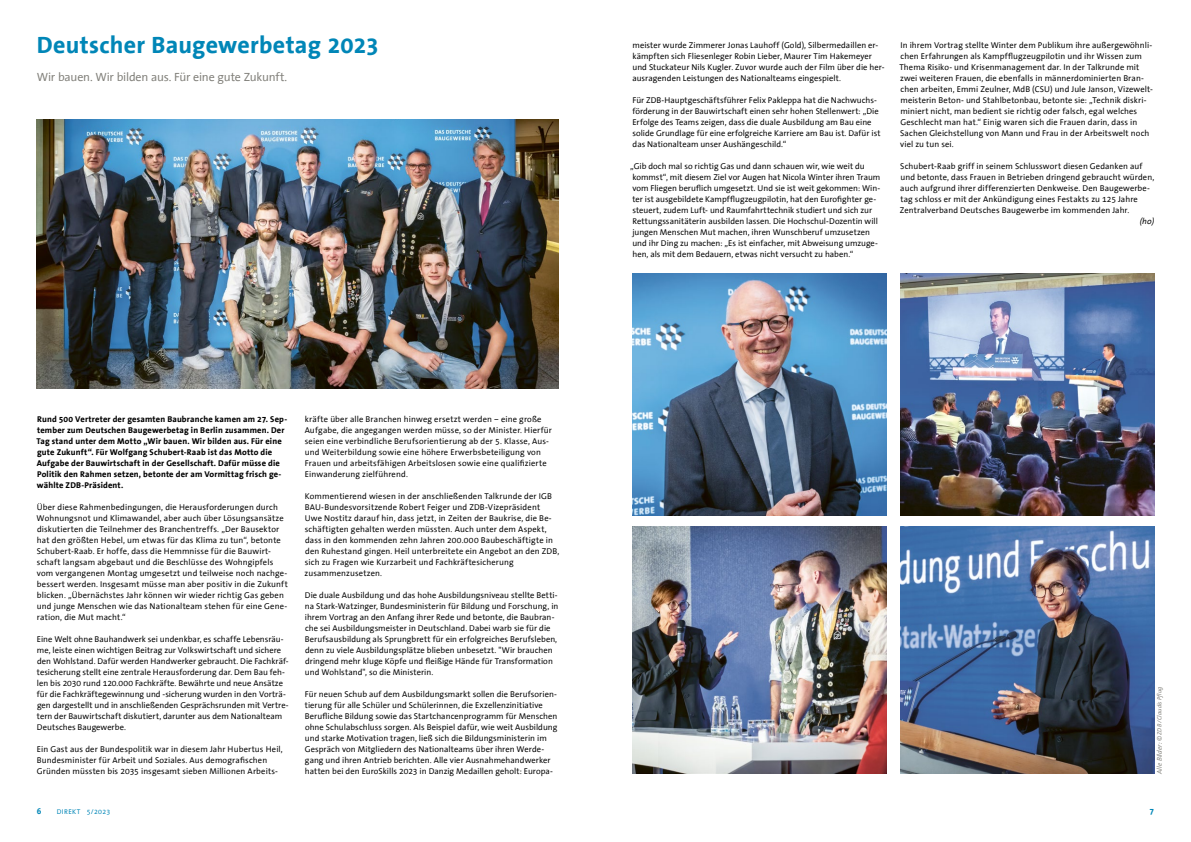
<style>
.page{position:relative;width:1191px;height:842px;background:#fff}
.page>*{position:absolute;margin:0;border:0;box-sizing:border-box;transform-origin:0 0}
.t1{font:700 24px "The Sans Office";letter-spacing:.01em;color:#0086b7}
.t2{font:12px "The Sans Office";letter-spacing:-.02em;color:#81807a}
.t3{font:8.5px/11px "The Sans Office";letter-spacing:.01em;color:#000}
.t4{font:700 8.5px/11px "The Sans Office";letter-spacing:.02em;color:#000}
.t5{font:italic 8.5px "The Sans Office";color:#000}
.t6{font:700 8.5px "The Sans Office";color:#0086b7}
.t7{font:7px "The Sans Office";letter-spacing:.055em;color:#0086b7}
.t8{font:italic 6px "The Sans Office";letter-spacing:.01em;color:#81807a}
.s1{font-size:6.9px}
</style>
<div class="page">
<img style="left:632px;top:273px;width:254px;height:242px">
<img style="left:37px;top:119px;width:521px;height:270px">
<img style="left:632px;top:526px;width:254px;height:248px">
<img style="left:900px;top:273px;width:254px;height:242px">
<img style="left:900px;top:526px;width:254px;height:248px">
<h1 class="t1" style="left:37px;top:32px;width:344px">Deutscher Baugewerbetag 2023</h1>
<h2 class="t2" style="left:37px;top:71px;width:252px">Wir bauen. Wir bilden aus. Für eine gute Zukunft.</h2>
<p class="t4" style="left:37px;top:414px;width:252px">Rund 500 Vertreter der gesamten Baubranche kamen am 27. Sep&shy;tember zum Deutschen Baugewerbetag in Berlin zusammen. Der Tag stand unter dem Motto „Wir bauen. Wir bilden aus. Für eine gute Zukunft“. Für Wolfgang Schubert-Raab ist das Motto die Aufgabe der Bauwirtschaft in der Gesellschaft. Dafür müsse die Politik den Rahmen setzen, betonte der am Vormittag frisch ge&shy;wählte ZDB-Präsident.</p>
<p class="t3" style="left:37px;top:502px;width:253px">Über diese Rahmenbedingungen, die Herausforderungen durch Wohnungsnot und Klimawandel, aber auch über Lösungsansätze diskutierten die Teilnehmer des Branchentreffs. „Der Bausektor hat den größten Hebel, um etwas für das Klima zu tun“, betonte Schubert-Raab. Er hoffe, dass die Hemmnisse für die Bauwirt&shy;schaft langsam abgebaut und die Beschlüsse des Wohngipfels vom vergangenen Montag umgesetzt und teilweise noch nachge&shy;bessert werden. Insgesamt müsse man aber positiv in die Zukunft blicken. „Übernächstes Jahr können wir wieder richtig Gas geben und junge Menschen wie das Nationalteam stehen für eine Gene&shy;ration, die Mut macht.“</p>
<p class="t3" style="left:37px;top:634px;width:253px">Eine Welt ohne Bauhandwerk sei undenkbar, es schaffe Lebensräu&shy;me, leiste einen wichtigen Beitrag zur Volkswirtschaft und sichere den Wohlstand. Dafür werden Handwerker gebraucht. Die Fachkräf&shy;tesicherung stellt eine zentrale Herausforderung dar. Dem Bau feh&shy;len bis 2030 rund 120.000 Fachkräfte. Bewährte und neue Ansätze für die Fachkräftegewinnung und -sicherung wurden in den Vorträ&shy;gen dargestellt und in anschließenden Gesprächsrunden mit Vertre&shy;tern der Bauwirtschaft diskutiert, darunter aus dem Nationalteam Deutsches Baugewerbe.</p>
<p class="t3" style="left:37px;top:744px;width:247px">Ein Gast aus der Bundespolitik war in diesem Jahr Hubertus Heil,<br>Bundesminister für Arbeit und Soziales. Aus demografischen<br>Gründen müssten bis 2035 insgesamt sieben Millionen Arbeits-</p>
<p class="t3" style="left:305px;top:414px;width:249px">kräfte über alle Branchen hinweg ersetzt werden – eine große Aufgabe, die angegangen werden müsse, so der Minister. Hierfür seien eine verbindliche Berufsorientierung ab der 5. Klasse, Aus&shy;und Weiterbildung sowie eine höhere Erwerbsbeteiligung von Frauen und arbeitsfähigen Arbeitslosen sowie eine qualifizierte Einwanderung zielführend.</p>
<p class="t3" style="left:304px;top:491px;width:256px">Kommentierend wiesen in der anschließenden Talkrunde der IGB BAU-Bundesvorsitzende Robert Feiger und ZDB-Vizepräsident<br>Uwe Nostitz darauf hin, dass jetzt, in Zeiten der Baukrise, die Be&shy;schäftigten gehalten werden müssten. Auch unter dem Aspekt, dass in den kommenden zehn Jahren 200.000 Baubeschäftigte in den Ruhestand gingen. Heil unterbreitete ein Angebot an den ZDB, sich zu Fragen wie Kurzarbeit und Fachkräftesicherung zusammenzusetzen.</p>
<p class="t3" style="left:305px;top:590px;width:255px">Die duale Ausbildung und das hohe Ausbildungsniveau stellte Betti&shy;na Stark-Watzinger, Bundesministerin für Bildung und Forschung, in ihrem Vortrag an den Anfang ihrer Rede und betonte, die Baubran&shy;che sei Ausbildungsmeister in Deutschland. Dabei warb sie für die Berufsausbildung als Sprungbrett für ein erfolgreiches Berufsleben, denn zu viele Ausbildungsplätze blieben unbesetzt. "Wir brauchen dringend mehr kluge Köpfe und fleißige Hände für Transformation und Wohlstand", so die Ministerin.</p>
<p class="t3" style="left:305px;top:689px;width:254px">Für neuen Schub auf dem Ausbildungsmarkt sollen die Berufsorien&shy;tierung für alle Schüler und Schülerinnen, die Exzellenzinitiative Berufliche Bildung sowie das Startchancenprogramm für Menschen ohne Schulabschluss sorgen. Als Beispiel dafür, wie weit Ausbildung und starke Motivation tragen, ließ sich die Bildungsministerin im Gespräch von Mitgliedern des Nationalteams über ihren Werde&shy;gang und ihren Antrieb berichten. Alle vier Ausnahmehandwerker hatten bei den EuroSkills 2023 in Danzig Medaillen geholt: Europa-</p>
<p class="t3" style="left:632px;top:40px;width:254px">meister wurde Zimmerer Jonas Lauhoff (Gold), Silbermedaillen er&shy;kämpften sich Fliesenleger Robin Lieber, Maurer Tim Hakemeyer und Stuckateur Nils Kugler. Zuvor wurde auch der Film über die her&shy;ausragenden Leistungen des Nationalteams eingespielt.</p>
<p class="t3" style="left:632px;top:95px;width:250px">Für ZDB-Hauptgeschäftsführer Felix Pakleppa hat die Nachwuchs&shy;förderung in der Bauwirtschaft einen sehr hohen Stellenwert: „Die Erfolge des Teams zeigen, dass die duale Ausbildung am Bau eine solide Grundlage für eine erfolgreiche Karriere am Bau ist. Dafür ist das Nationalteam unser Aushängeschild.“</p>
<p class="t3" style="left:630px;top:161px;width:252px">„Gib doch mal so richtig Gas und dann schauen wir, wie weit du kommst“, mit diesem Ziel vor Augen hat Nicola Winter ihren Traum vom Fliegen beruflich umgesetzt. Und sie ist weit gekommen: Win&shy;ter ist ausgebildete Kampfflugzeugpilotin, hat den Eurofighter ge&shy;steuert, zudem Luft- und Raumfahrttechnik studiert und sich zur Rettungssanitäterin ausbilden lassen. Die Hochschul-Dozentin will jungen Menschen Mut machen, ihren Wunschberuf umzusetzen und ihr Ding zu machen: „Es ist einfacher, mit Abweisung umzuge&shy;hen, als mit dem Bedauern, etwas nicht versucht zu haben.“</p>
<p class="t3" style="left:899px;top:40px;width:255px">In ihrem Vortrag stellte Winter dem Publikum ihre außergewöhnli&shy;chen Erfahrungen als Kampfflugzeugpilotin und ihr Wissen zum Thema Risiko- und Krisenmanagement dar. In der Talkrunde mit zwei weiteren Frauen, die ebenfalls in männerdominierten Bran&shy;chen arbeiten, Emmi Zeulner, MdB (CSU) und Jule Janson, Vizewelt&shy;meisterin Beton- und Stahlbetonbau, betonte sie: „Technik diskri&shy;miniert nicht, man bedient sie richtig oder falsch, egal welches Geschlecht man hat.“ Einig waren sich die Frauen darin, dass in Sachen Gleichstellung von Mann und Frau in der Arbeitswelt noch viel zu tun sei.</p>
<p class="t3" style="left:900px;top:161px;width:256px">Schubert-Raab griff in seinem Schlusswort diesen Gedanken auf und betonte, dass Frauen in Betrieben dringend gebraucht würden, auch aufgrund ihrer differenzierten Denkweise. Den Baugewerbe&shy;tag schloss er mit der Ankündigung eines Festakts zu 125 Jahre Zentralverband Deutsches Baugewerbe im kommenden Jahr.</p>
<p class="t5" style="left:1139px;top:217px;width:16px">(ho)</p>
<p class="t8" style="left:1156px;top:774px;width:89px;rotate:-90deg"><span class="s1">Alle BIlder: ©</span> ZDB/Claudis Pflug</p>
<p class="t6" style="left:37px;top:806px;width:6px">6</p>
<p class="t7" style="left:57px;top:808px;width:55px">DIREKT 5/2023</p>
<p class="t6" style="left:1149px;top:806px;width:6px">7</p>
</div>
